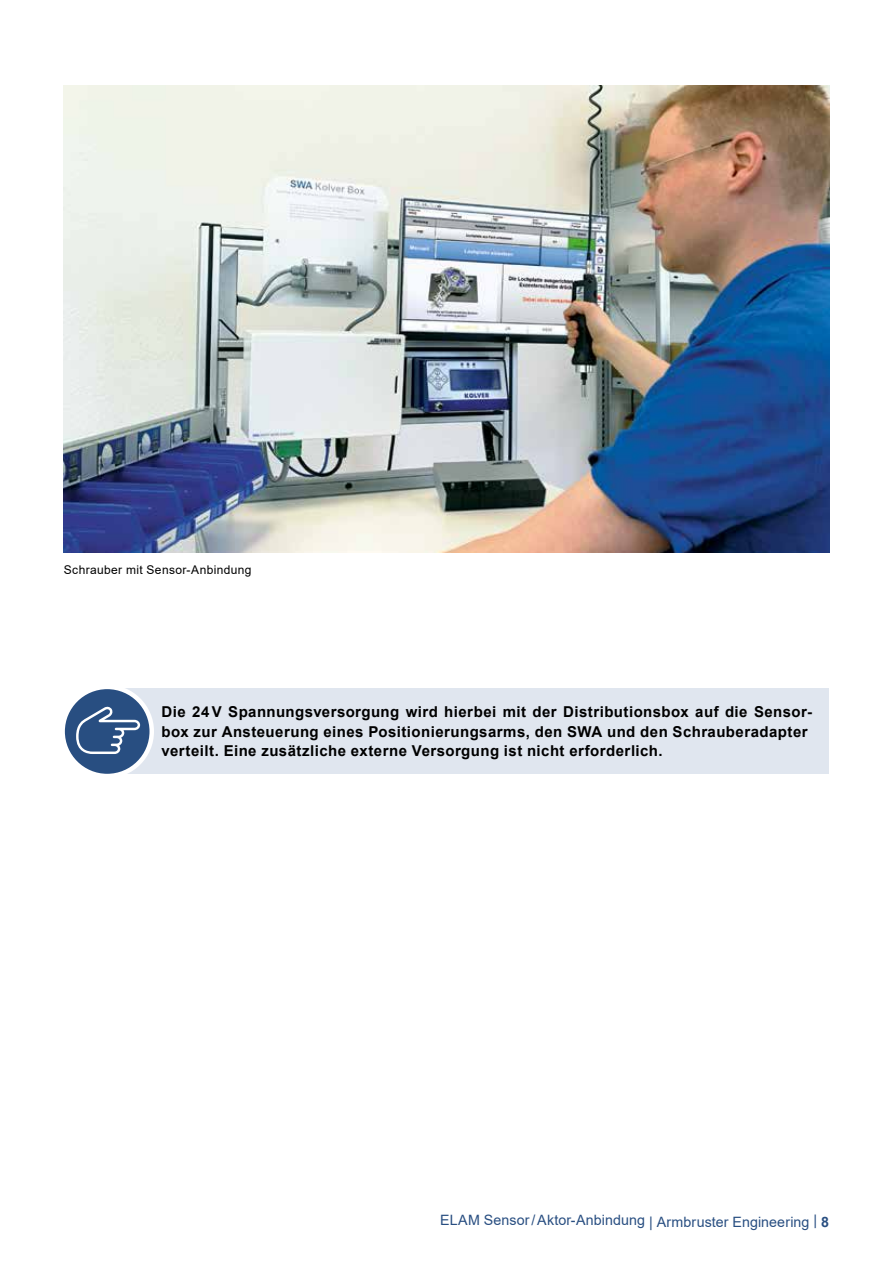
<style>
.page{position:relative;width:893px;height:1263px;background:#fff}
.page>*{position:absolute;margin:0;border:0;box-sizing:border-box;transform-origin:0 0}
.t1{font:700 15px/19.5px "Arial";letter-spacing:.03em;color:#000}
.t2{font:14.25px "Arial";letter-spacing:.005em;color:#284e81}
.t3{font:12px "Arial";letter-spacing:.03em;color:#000}
.s1{font-weight:700}
</style>
<div class="page">
<img style="left:64px;top:85px;width:765px;height:468px">
<div style="left:93px;top:689px;width:736px;height:85px;background:#e0e6ef"></div>
<svg style="left:63px;top:687px;width:89px;height:89px;background:#446591"></svg>
<div style="left:60px;top:685px;width:94px;height:93px;border:4px solid #fff;border-radius:50%"></div>
<svg style="left:76px;top:707px;width:64px;height:47px;background:#4e6d97"></svg>
<p class="t3" style="left:64px;top:562px;width:189px">Schrauber mit Sensor-Anbindung</p>
<p class="t1" style="left:162px;top:702px;width:652px">Die 24V Spannungsversorgung wird hierbei mit der Distributionsbox auf die Sensor&shy;box zur Ansteuerung eines Positionierungsarms, den SWA und den Schrauberadapter verteilt. Eine zusätzliche externe Versorgung ist nicht erforderlich.</p>
<p class="t2" style="left:440px;top:1210px;width:391px">ELAM Sensor/Aktor-Anbindung | Armbruster Engineering | <span class="s1">8</span></p>
</div>
